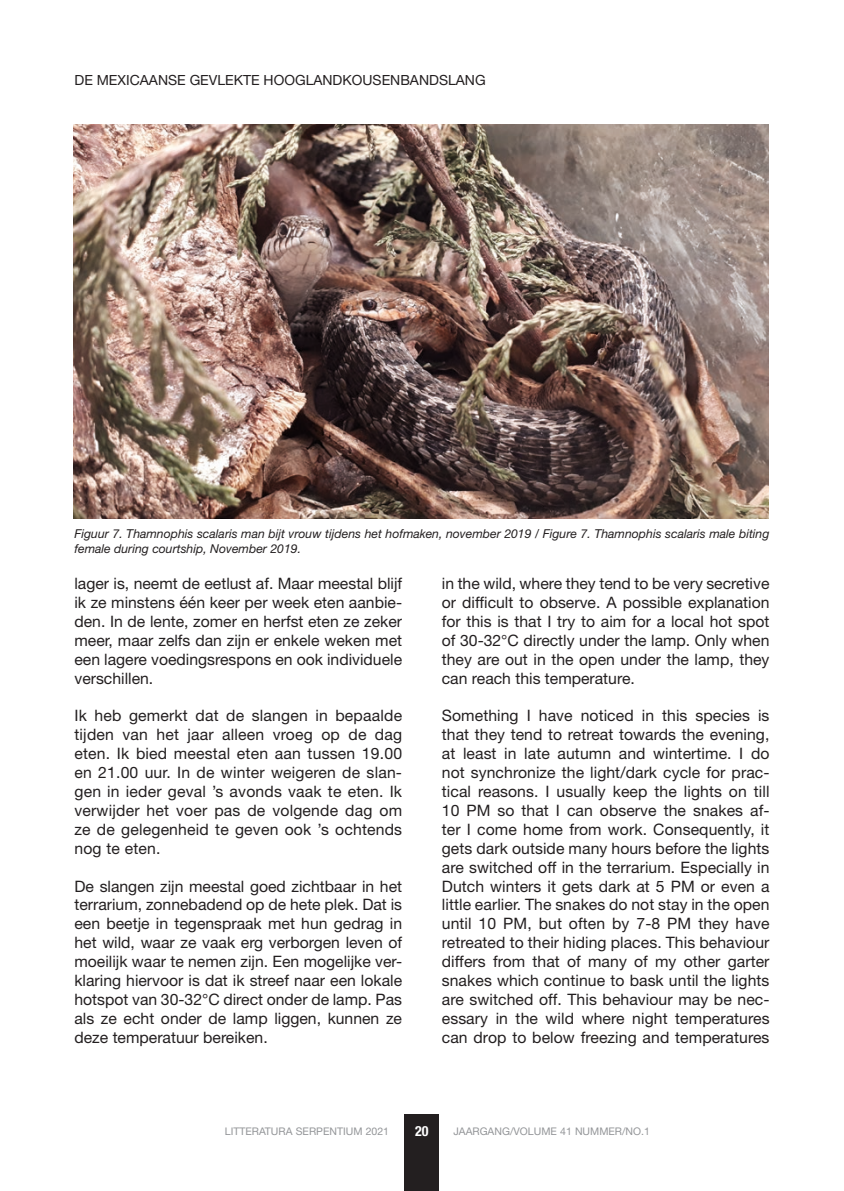
<style>
.page{position:relative;width:844px;height:1191px;background:#fff}
.page>*{position:absolute;margin:0;border:0;box-sizing:border-box;transform-origin:0 0}
.t1{font:15.75px/18.9px "Helvetica Neue LT Std";color:#231f20;text-align:justify}
.t2{font:14px "Helvetica Neue LT Std";color:#231f20}
.t3{font:700 condensed 14px "Helvetica Neue LT Std";color:#fff}
.t4{font:italic 12.25px/14.7px "Helvetica Neue LT Std";color:#231f20}
.t5{font:10.5px "Helvetica Neue LT Std";color:#939598}
</style>
<div class="page">
<div style="left:404px;top:1114px;width:35px;height:77px;background:#231f20"></div>
<img style="left:73px;top:124px;width:695px;height:394px">
<p class="t2" style="left:74px;top:71px;width:412px">DE MEXICAANSE GEVLEKTE HOOGLANDKOUSENBANDSLANG</p>
<p class="t4" style="left:74px;top:526px;width:696px">Figuur 7. Thamnophis scalaris man bijt vrouw tijdens het hofmaken, november 2019 / Figure 7. Thamnophis scalaris male biting female during courtship, November 2019.</p>
<p class="t1" style="left:74px;top:574px;width:329px">lager is, neemt de eetlust af. Maar meestal blijf ik ze minstens één keer per week eten aanbie&shy;den. In de lente, zomer en herfst eten ze zeker meer, maar zelfs dan zijn er enkele weken met een lagere voedingsrespons en ook individuele verschillen.</p>
<p class="t1" style="left:74px;top:706px;width:329px">Ik heb gemerkt dat de slangen in bepaalde tijden van het jaar alleen vroeg op de dag eten. Ik bied meestal eten aan tussen 19.00 en 21.00 uur. In de winter weigeren de slan&shy;gen in ieder geval ’s avonds vaak te eten. Ik verwijder het voer pas de volgende dag om ze de gelegenheid te geven ook ’s ochtends nog te eten.</p>
<p class="t1" style="left:74px;top:876px;width:329px">De slangen zijn meestal goed zichtbaar in het terrarium, zonnebadend op de hete plek. Dat is een beetje in tegenspraak met hun gedrag in het wild, waar ze vaak erg verborgen leven of moeilijk waar te nemen zijn. Een mogelijke ver&shy;klaring hiervoor is dat ik streef naar een lokale hotspot van 30-32°C direct onder de lamp. Pas als ze echt onder de lamp liggen, kunnen ze deze temperatuur bereiken.</p>
<p class="t1" style="left:441px;top:574px;width:329px">in the wild, where they tend to be very secretive or difficult to observe. A possible explanation for this is that I try to aim for a local hot spot of 30-32°C directly under the lamp. Only when they are out in the open under the lamp, they can reach this temperature.</p>
<p class="t1" style="left:441px;top:706px;width:329px">Something I have noticed in this species is that they tend to retreat towards the evening, at least in late autumn and wintertime. I do not synchronize the light/dark cycle for prac&shy;tical reasons. I usually keep the lights on till 10 PM so that I can observe the snakes af&shy;ter I come home from work. Consequently, it gets dark outside many hours before the lights are switched off in the terrarium. Especially in Dutch winters it gets dark at 5 PM or even a little earlier. The snakes do not stay in the open until 10 PM, but often by 7-8 PM they have retreated to their hiding places. This behaviour differs from that of many of my other garter snakes which continue to bask until the lights are switched off. This behaviour may be nec&shy;essary in the wild where night temperatures can drop to below freezing and temperatures</p>
<p class="t3" style="left:415px;top:1123px;width:15px">20</p>
<p class="t5" style="left:225px;top:1125px;width:166px">LITTERATURA SERPENTIUM 2021</p>
<p class="t5" style="left:453px;top:1125px;width:198px">JAARGANG/VOLUME 41 NUMMER/NO.1</p>
</div>
